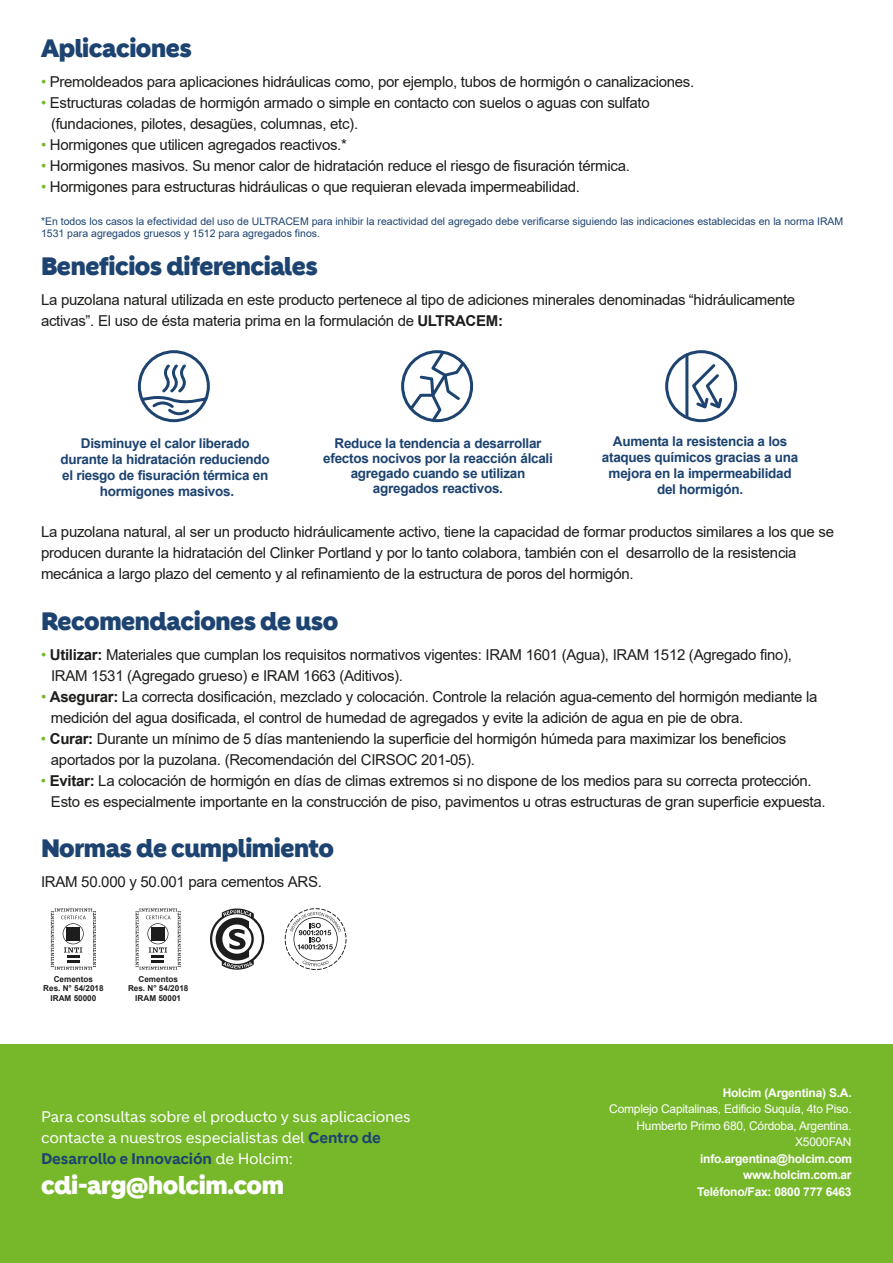
<style>
.page{position:relative;width:893px;height:1263px;background:#fff}
.page>*{position:absolute;margin:0;border:0;box-sizing:border-box;transform-origin:0 0}
.t1{font:900 24.45px "Holcim Headline";letter-spacing:-.02em;color:#1d4370}
.t2{font:900 24.45px "Holcim Headline";letter-spacing:-.02em;color:#fff}
.t3{font:15px/21px "Arial";letter-spacing:-.02em;color:#1d1d1b}
.t4{font:15px/21px "Holcim";letter-spacing:-.015em;color:#fff}
.t5{font:700 13.5px/16.2px "Arial";letter-spacing:-.02em;color:#1d4370;text-align:center}
.t6{font:700 13.5px/16.2px "Arial";letter-spacing:-.02em;color:#1c4370;text-align:center}
.t7{font:700 12px/16.5px "Arial";letter-spacing:-.02em;color:#fff;text-align:right}
.t8{font:12px/16.5px "Arial";letter-spacing:-.02em;color:#fff;text-align:right}
.t9{font:10.5px/12px "Arial";color:#1d4370}
.t10{font:700 8.1px/9.4px "Arial";color:#1c1f1d;text-align:center}
.s1{color:#76b82a}
.s2{font-weight:700}
.s3{font-weight:700;color:#1d4370}
</style>
<div class="page">
<div style="left:0;top:1045px;width:893px;height:218px;background:#76b82a"></div>
<div style="left:138px;top:350px;width:72px;height:72px;border:3px solid #1d4370;border-radius:50%"></div>
<svg style="left:139px;top:363px;width:70px;height:55px"></svg>
<svg style="left:403px;top:352px;width:69px;height:69px"></svg>
<div style="left:665px;top:350px;width:72px;height:72px;border:3px solid #1d4370;border-radius:50%"></div>
<hr style="left:685px;top:355px;width:3px;height:62px;background:#1d4370">
<svg style="left:692px;top:361px;width:32px;height:50px"></svg>
<svg style="left:285px;top:908px;width:61px;height:62px"></svg>
<svg style="left:210px;top:908px;width:54px;height:62px"></svg>
<svg style="left:51px;top:908px;width:45px;height:62px"></svg>
<svg style="left:136px;top:908px;width:45px;height:62px"></svg>
<h1 class="t1" style="left:41px;top:34px;width:152px">Aplicaciones</h1>
<p class="t3" style="left:41px;top:72px;width:655px"><span class="s1">•</span> Premoldeados para aplicaciones hidráulicas como, por ejemplo, tubos de hormigón o canalizaciones.</p>
<p class="t3" style="left:51px;top:93px;width:600px;text-indent:-10px"><span class="s1">•</span> Estructuras coladas de hormigón armado o simple en contacto con suelos o aguas con sulfato (fundaciones, pilotes, desagües, columnas, etc).</p>
<p class="t3" style="left:41px;top:135px;width:307px"><span class="s1">•</span> Hormigones que utilicen agregados reactivos.*</p>
<p class="t3" style="left:41px;top:156px;width:590px"><span class="s1">•</span> Hormigones masivos. Su menor calor de hidratación reduce el riesgo de fisuración térmica.</p>
<p class="t3" style="left:41px;top:177px;width:540px"><span class="s1">•</span> Hormigones para estructuras hidráulicas o que requieran elevada impermeabilidad.</p>
<p class="t9" style="left:41px;top:216px;width:804px">*En todos los casos la efectividad del uso de ULTRACEM para inhibir la reactividad del agregado debe verificarse siguiendo las indicaciones establecidas en la norma IRAM<br>1531 para agregados gruesos y 1512 para agregados finos.</p>
<h1 class="t1" style="left:41px;top:252px;width:278px">Beneficios diferenciales</h1>
<p class="t3" style="left:41px;top:289px;width:756px">La puzolana natural utilizada en este producto pertenece al tipo de adiciones minerales denominadas “hidráulicamente activas”. El uso de ésta materia prima en la formulación de <span class="s2">ULTRACEM:</span></p>
<p class="t5" style="left:61px;top:435px;width:211px">Disminuye el calor liberado durante la hidratación reduciendo el riesgo de fisuración térmica en hormigones masivos.</p>
<p class="t5" style="left:323px;top:436px;width:231px;line-height:15px">Reduce la tendencia a desarrollar efectos nocivos por la reacción álcali agregado cuando se utilizan agregados reactivos.</p>
<p class="t6" style="left:602px;top:433px;width:198px">Aumenta la resistencia a los ataques químicos gracias a una mejora en la impermeabilidad del hormigón.</p>
<p class="t3" style="left:41px;top:521px;width:795px">La puzolana natural, al ser un producto hidráulicamente activo, tiene la capacidad de formar productos similares a los que se producen durante la hidratación del Clinker Portland y por lo tanto colabora, también con el desarrollo de la resistencia mecánica a largo plazo del cemento y al refinamiento de la estructura de poros del hormigón.</p>
<h1 class="t1" style="left:41px;top:607px;width:299px">Recomendaciones de uso</h1>
<p class="t3" style="left:51px;top:644px;width:743px;text-indent:-10px"><span class="s1">•</span> <span class="s2">Utilizar:</span> Materiales que cumplan los requisitos normativos vigentes: IRAM 1601 (Agua), IRAM 1512 (Agregado fino),<br>IRAM 1531 (Agregado grueso) e IRAM 1663 (Aditivos).</p>
<p class="t3" style="left:51px;top:686px;width:768px;text-indent:-10px"><span class="s1">•</span> <span class="s2">Asegurar:</span> La correcta dosificación, mezclado y colocación. Controle la relación agua-cemento del hormigón mediante la medición del agua dosificada, el control de humedad de agregados y evite la adición de agua en pie de obra.</p>
<p class="t3" style="left:51px;top:728px;width:737px;text-indent:-10px"><span class="s1">•</span> <span class="s2">Curar:</span> Durante un mínimo de 5 días manteniendo la superficie del hormigón húmeda para maximizar los beneficios aportados por la puzolana. (Recomendación del CIRSOC 201-05).</p>
<p class="t3" style="left:51px;top:770px;width:776px;text-indent:-10px"><span class="s1">•</span> <span class="s2">Evitar:</span> La colocación de hormigón en días de climas extremos si no dispone de los medios para su correcta protección.<br>Esto es especialmente importante en la construcción de piso, pavimentos u otras estructuras de gran superficie expuesta.</p>
<h1 class="t1" style="left:41px;top:834px;width:294px">Normas de cumplimiento</h1>
<p class="t3" style="left:41px;top:871px;width:282px">IRAM 50.000 y 50.001 para cementos ARS.</p>
<p class="t10" style="left:43px;top:974px;width:62px">Cementos<br>Res. N° 54/2018<br>IRAM 50000</p>
<p class="t10" style="left:128px;top:974px;width:62px">Cementos<br>Res. N° 54/2018<br>IRAM 50001</p>
<p class="t4" style="left:41px;top:1106px;width:371px">Para consultas sobre el producto y sus aplicaciones contacte a nuestros especialistas del <span class="s3">Centro de<br>Desarrollo e Innovación</span> de Holcim:</p>
<h1 class="t2" style="left:41px;top:1171px;width:244px">cdi-arg@holcim.com</h1>
<p class="t7" style="left:723px;top:1084px;width:130px">Holcim (Argentina) S.A.</p>
<p class="t8" style="left:609px;top:1101px;width:244px">Complejo Capitalinas, Edificio Suquía, 4to Piso.<br>Humberto Primo 680, Córdoba, Argentina.<br>X5000FAN</p>
<p class="t7" style="left:697px;top:1167px;width:156px">www.holcim.com.ar<br>Teléfono/Fax: 0800 777 6463</p>
<p class="t7" style="left:700px;top:1150px;width:154px">info.argentina@holcim.com</p>
</div>
